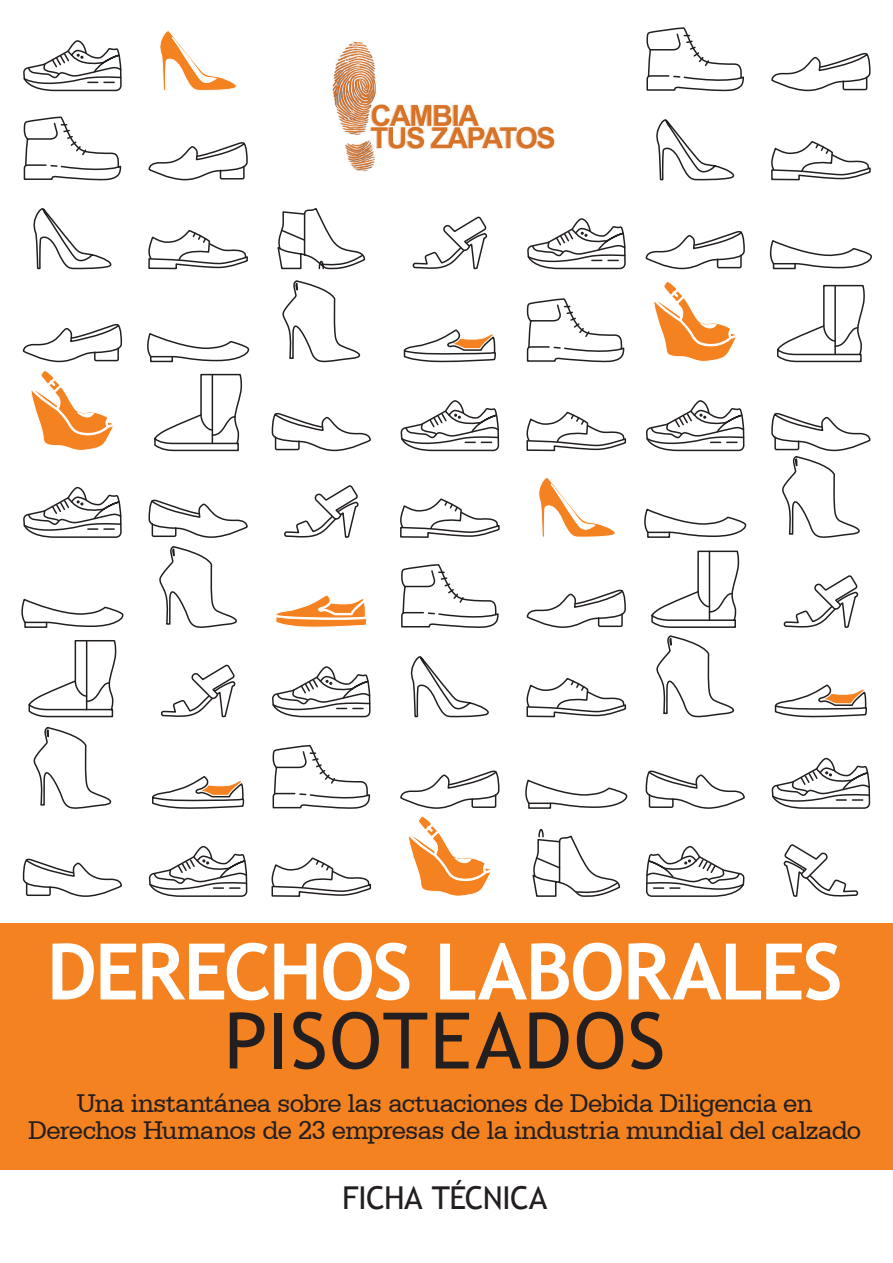
<style>
.page{position:relative;width:893px;height:1263px;background:#fff}
.page>*{position:absolute;margin:0;border:0;box-sizing:border-box;transform-origin:0 0}
.t1{font:700 78px "Trebuchet MS";letter-spacing:-.025em;color:#fff}
.t2{font:78px "Trebuchet MS";letter-spacing:.02em;color:#231f20}
.t3{font:31.5px "Trebuchet MS";letter-spacing:-.025em;color:#231f20}
.t4{font:27px/27px "Serifa BT";letter-spacing:-.03em;color:#231f20;text-align:center}
</style>
<div class="page">
<svg style="left:400px;top:400px;width:100px;height:52px"></svg>
<svg style="left:646px;top:400px;width:99px;height:52px"></svg>
<svg style="left:23px;top:486px;width:99px;height:52px"></svg>
<svg style="left:148px;top:845px;width:100px;height:52px"></svg>
<svg style="left:771px;top:757px;width:100px;height:52px"></svg>
<svg style="left:646px;top:845px;width:99px;height:52px"></svg>
<svg style="left:159px;top:30px;width:78px;height:61px"></svg>
<svg style="left:148px;top:142px;width:100px;height:39px"></svg>
<svg style="left:159px;top:546px;width:78px;height:82px"></svg>
<svg style="left:148px;top:499px;width:100px;height:39px"></svg>
<svg style="left:33px;top:727px;width:79px;height:82px"></svg>
<svg style="left:160px;top:664px;width:76px;height:54px"></svg>
<svg style="left:284px;top:485px;width:75px;height:53px"></svg>
<svg style="left:783px;top:575px;width:76px;height:53px"></svg>
<svg style="left:412px;top:216px;width:76px;height:54px"></svg>
<svg style="left:783px;top:844px;width:76px;height:53px"></svg>
<svg style="left:22px;top:208px;width:101px;height:243px"></svg>
<svg style="left:22px;top:858px;width:100px;height:39px"></svg>
<svg style="left:152px;top:777px;width:92px;height:32px"></svg>
<svg style="left:400px;top:656px;width:100px;height:241px"></svg>
<svg style="left:276px;top:595px;width:91px;height:33px"></svg>
<svg style="left:271px;top:412px;width:100px;height:40px"></svg>
<svg style="left:282px;top:280px;width:79px;height:83px"></svg>
<svg style="left:403px;top:330px;width:93px;height:33px"></svg>
<svg style="left:645px;top:119px;width:100px;height:243px"></svg>
<svg style="left:771px;top:52px;width:100px;height:40px"></svg>
<svg style="left:771px;top:412px;width:100px;height:126px"></svg>
<svg style="left:774px;top:685px;width:93px;height:33px"></svg>
<svg style="left:645px;top:770px;width:100px;height:39px"></svg>
<svg style="left:656px;top:635px;width:79px;height:83px"></svg>
<svg style="left:526px;top:589px;width:100px;height:39px"></svg>
<svg style="left:23px;top:40px;width:99px;height:141px"></svg>
<svg style="left:646px;top:27px;width:97px;height:65px"></svg>
<svg style="left:526px;top:218px;width:100px;height:145px"></svg>
<svg style="left:272px;top:666px;width:99px;height:143px"></svg>
<svg style="left:21px;top:598px;width:103px;height:30px"></svg>
<div style="left:24px;top:622px;width:23px;height:6px;border:1px solid #231f20"></div>
<svg style="left:147px;top:333px;width:103px;height:29px"></svg>
<div style="left:150px;top:356px;width:23px;height:6px;border:1px solid #231f20"></div>
<svg style="left:769px;top:240px;width:103px;height:29px"></svg>
<div style="left:773px;top:263px;width:23px;height:6px;border:1px solid #231f20"></div>
<svg style="left:644px;top:508px;width:103px;height:29px"></svg>
<div style="left:647px;top:532px;width:23px;height:6px;border:1px solid #231f20"></div>
<svg style="left:525px;top:779px;width:103px;height:30px"></svg>
<div style="left:528px;top:802px;width:23px;height:7px;border:1px solid #231f20"></div>
<svg style="left:28px;top:640px;width:89px;height:78px"></svg>
<svg style="left:154px;top:373px;width:89px;height:79px"></svg>
<svg style="left:651px;top:550px;width:89px;height:78px"></svg>
<svg style="left:777px;top:284px;width:88px;height:79px"></svg>
<svg style="left:148px;top:231px;width:100px;height:39px"></svg>
<svg style="left:538px;top:478px;width:77px;height:60px"></svg>
<svg style="left:526px;top:412px;width:101px;height:40px"></svg>
<svg style="left:400px;top:498px;width:100px;height:130px"></svg>
<svg style="left:526px;top:679px;width:101px;height:39px"></svg>
<svg style="left:271px;top:858px;width:101px;height:39px"></svg>
<svg style="left:771px;top:142px;width:100px;height:39px"></svg>
<svg style="left:277px;top:209px;width:89px;height:61px"></svg>
<svg style="left:532px;top:828px;width:89px;height:69px"></svg>
<div style="left:0;top:923px;width:893px;height:246px;background:#f58220"></div>
<img style="left:332px;top:41px;width:223px;height:131px">
<h1 class="t1" style="left:47px;top:923px;width:797px">DERECHOS LABORALES</h1>
<h1 class="t2" style="left:224px;top:995px;width:443px">PISOTEADOS</h1>
<p class="t4" style="left:28px;top:1090px;width:835px">Una instantánea sobre las actuaciones de Debida Diligencia en<br>Derechos Humanos de 23 empresas de la industria mundial del calzado</p>
<p class="t3" style="left:342px;top:1179px;width:206px">FICHA TÉCNICA</p>
</div>
